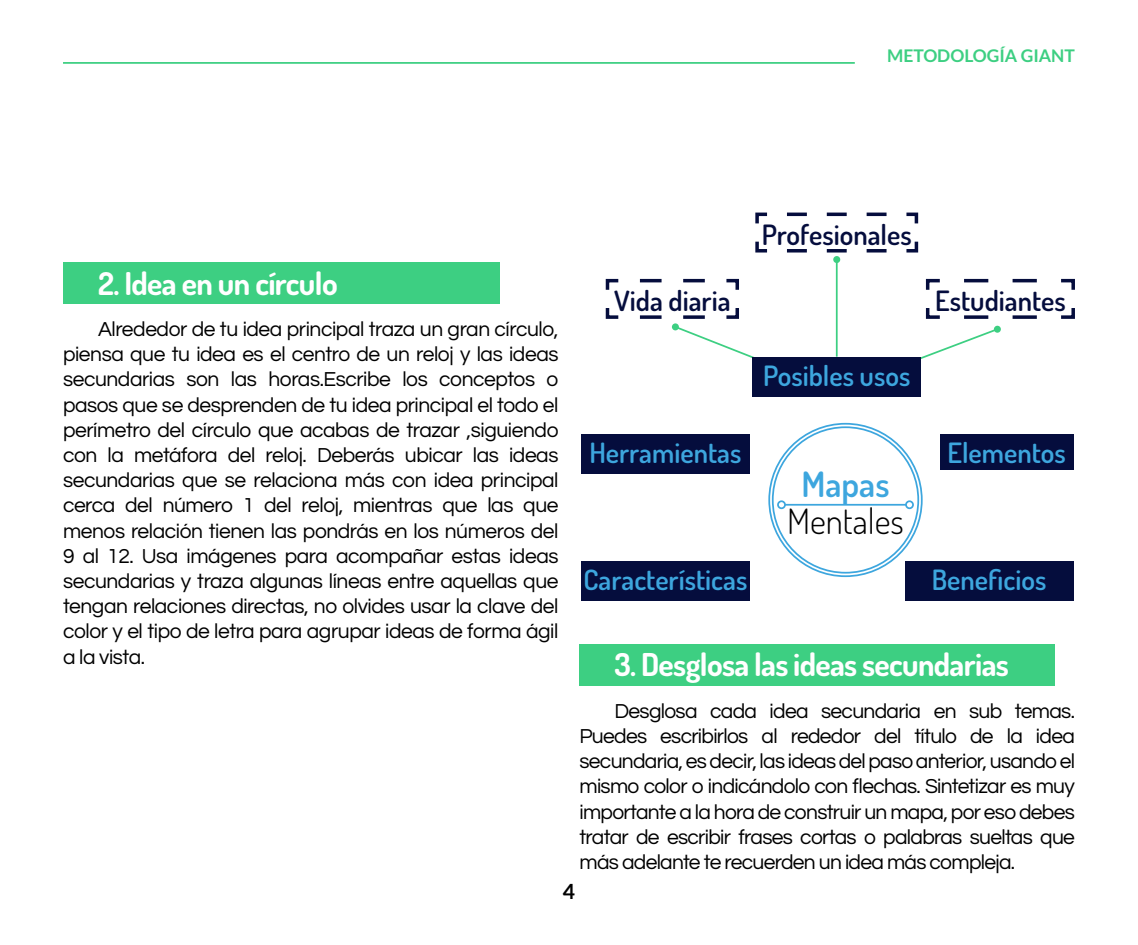
<style>
.page{position:relative;width:1138px;height:945px;background:#fff}
.page>*{position:absolute;margin:0;border:0;box-sizing:border-box;transform-origin:0 0}
.t1{font:300 35px "Dosis";color:#000}
.t2{font:600 35px "Dosis";color:#3da6de}
.t3{font:700 31.5px "Dosis";letter-spacing:-.02em;color:#fff}
.t4{font:600 28px "Dosis";color:#3da6de}
.t5{font:600 28px "Dosis";color:#050d3d}
.t6{font:21px/25.2px "Questrial";letter-spacing:-.035em;color:#000;text-align:justify}
.t7{font:700 21px "Lato";color:#000}
.t8{font:700 17.5px "Lato";color:#3dcf82}
</style>
<div class="page">
<hr style="left:63px;top:62px;width:791px;height:2px;background:#3dcf82">
<div style="left:63px;top:262px;width:436px;height:41px;background:#3dcf82"></div>
<div style="left:579px;top:644px;width:475px;height:41px;background:#3dcf82"></div>
<svg style="left:755px;top:212px;width:164px;height:41px"></svg>
<svg style="left:925px;top:278px;width:150px;height:41px"></svg>
<div style="left:581px;top:562px;width:168px;height:39px;background:#050d3d"></div>
<div style="left:581px;top:434px;width:168px;height:40px;background:#050d3d"></div>
<div style="left:905px;top:562px;width:168px;height:39px;background:#050d3d"></div>
<div style="left:940px;top:434px;width:133px;height:36px;background:#050d3d"></div>
<hr style="left:785px;top:504px;width:121px;height:2px;background:#3da6de">
<div style="left:777px;top:500px;width:9px;height:9px;border:2px solid #3da6de;border-radius:50%"></div>
<div style="left:905px;top:500px;width:9px;height:9px;border:2px solid #3da6de;border-radius:50%"></div>
<svg style="left:920px;top:330px;width:79px;height:32px"></svg>
<div style="left:993px;top:326px;width:7px;height:7px;background:#3dcf82;border-radius:50%"></div>
<svg style="left:605px;top:278px;width:149px;height:80px"></svg>
<div style="left:672px;top:323px;width:7px;height:7px;background:#3dcf82;border-radius:50%"></div>
<div style="left:752px;top:357px;width:168px;height:40px;background:#050d3d"></div>
<hr style="left:836px;top:260px;width:1px;height:97px;background:#3dcf82">
<div style="left:833px;top:256px;width:7px;height:7px;background:#3dcf82;border-radius:50%"></div>
<p class="t8" style="left:887px;top:46px;width:189px">METODOLOGÍA GIANT</p>
<h2 class="t3" style="left:98px;top:263px;width:241px">2. Idea en un círculo</h2>
<p class="t6" style="left:63px;top:317px;width:497px;text-indent:35px">Alrededor de tu idea principal traza un gran círculo, piensa que tu idea es el centro de un reloj y las ideas secundarias son las horas.Escribe los conceptos o pasos que se desprenden de tu idea principal el todo el perímetro del círculo que acabas de trazar ,siguiendo con la metáfora del reloj. Deberás ubicar las ideas secundarias que se relaciona más con idea principal cerca del número 1 del reloj, mientras que las que menos relación tienen las pondrás en los números del 9 al 12. Usa imágenes para acompañar estas ideas secundarias y traza algunas líneas entre aquellas que tengan relaciones directas, no olvides usar la clave del color y el tipo de letra para agrupar ideas de forma ágil a la vista.</p>
<h3 class="t5" style="left:761px;top:216px;width:151px">Profesionales</h3>
<h3 class="t5" style="left:614px;top:283px;width:118px">Vida diaria</h3>
<h3 class="t5" style="left:935px;top:283px;width:132px">Estudiantes</h3>
<h3 class="t4" style="left:763px;top:358px;width:149px">Posibles usos</h3>
<h3 class="t4" style="left:589px;top:435px;width:154px">Herramientas</h3>
<h3 class="t4" style="left:583px;top:562px;width:165px">Características</h3>
<h1 class="t2" style="left:801px;top:462px;width:90px">Mapas</h1>
<h1 class="t1" style="left:787px;top:498px;width:118px">Mentales</h1>
<h3 class="t4" style="left:947px;top:435px;width:120px">Elementos</h3>
<h3 class="t4" style="left:931px;top:562px;width:116px">Beneficios</h3>
<h2 class="t3" style="left:614px;top:644px;width:396px">3. Desglosa las ideas secundarias</h2>
<p class="t6" style="left:579px;top:699px;width:497px;text-indent:35px">Desglosa cada idea secundaria en sub temas.<br>Puedes escribirlos al rededor del título de la idea secundaria, es decir, las ideas del paso anterior, usando el mismo color o indicándolo con flechas. Sintetizar es muy importante a la hora de construir un mapa, por eso debes tratar de escribir frases cortas o palabras sueltas que más adelante te recuerden un idea más compleja.</p>
<p class="t7" style="left:563px;top:880px;width:14px">4</p>
</div>
